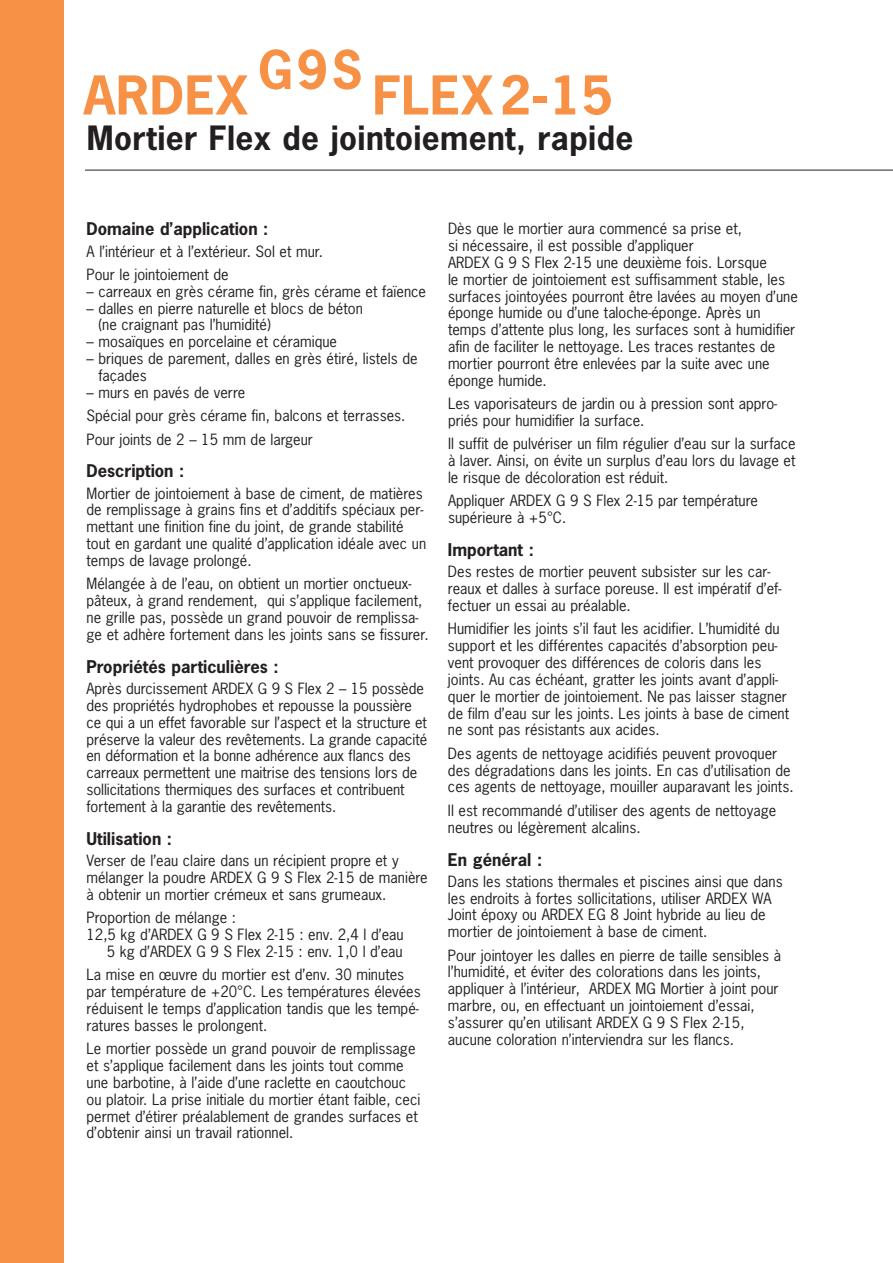
<style>
.page{position:relative;width:893px;height:1263px;background:#fff}
.page>*{position:absolute;margin:0;border:0;box-sizing:border-box;transform-origin:0 0}
.t1{font:700 50.25px "News Gothic";letter-spacing:.01em;color:#f69146}
.t2{font:700 31.5px "News Gothic";letter-spacing:.01em;color:#231f20}
.t3{font:700 16.5px "News Gothic";color:#231f20}
.t4{font:14.7px/17px "News Gothic";color:#231f20}
</style>
<div class="page">
<div style="left:0;top:0;width:64px;height:1263px;background:#f69146"></div>
<hr style="left:85px;top:170px;width:808px;height:1px;background:#231f20">
<h1 class="t1" style="left:258px;top:42px;width:106px">G9S</h1>
<h1 class="t1" style="left:373px;top:68px;width:242px">FLEX2-15</h1>
<h2 class="t2" style="left:87px;top:121px;width:548px">Mortier Flex de jointoiement, rapide</h2>
<h1 class="t1" style="left:84px;top:68px;width:166px">ARDEX</h1>
<p class="t3" style="left:87px;top:220px;width:183px">Domaine d’application :</p>
<p class="t4" style="left:87px;top:240px;width:238px;line-height:23.2px">A l’intérieur et à l’extérieur. Sol et mur.<br>Pour le jointoiement de</p>
<p class="t4" style="left:87px;top:283px;width:341px">– carreaux en grès cérame fin, grès cérame et faïence</p>
<p class="t4" style="left:98px;top:300px;width:266px;text-indent:-12px">– dalles en pierre naturelle et blocs de béton (ne craignant pas l’humidité)</p>
<p class="t4" style="left:87px;top:334px;width:252px">– mosaïques en porcelaine et céramique</p>
<p class="t4" style="left:98px;top:351px;width:321px;text-indent:-12px">– briques de parement, dalles en grès étiré, listels de façades</p>
<p class="t4" style="left:87px;top:381px;width:320px;line-height:23.2px">– murs en pavés de verre<br>Spécial pour grès cérame fin, balcons et terrasses.<br>Pour joints de 2 – 15 mm de largeur</p>
<p class="t3" style="left:87px;top:462px;width:99px">Description :</p>
<p class="t4" style="left:87px;top:485px;width:341px">Mortier de jointoiement à base de ciment, de matières de remplissage à grains fins et d’additifs spéciaux per&shy;mettant une finition fine du joint, de grande stabilité tout en gardant une qualité d’application idéale avec un temps de lavage prolongé.</p>
<p class="t4" style="left:87px;top:576px;width:343px">Mélangée à de l’eau, on obtient un mortier onctueux&shy;pâteux, à grand rendement, qui s’applique facilement, ne grille pas, possède un grand pouvoir de remplissa&shy;ge et adhère fortement dans les joints sans se fissurer.</p>
<p class="t3" style="left:87px;top:657px;width:194px">Propriétés particulières :</p>
<p class="t4" style="left:87px;top:680px;width:342px">Après durcissement ARDEX G 9 S Flex 2 – 15 possède des propriétés hydrophobes et repousse la poussière ce qui a un effet favorable sur l’aspect et la structure et préserve la valeur des revêtements. La grande capacité en déformation et la bonne adhérence aux flancs des carreaux permettent une maitrise des tensions lors de sollicitations thermiques des surfaces et contribuent fortement à la garantie des revêtements.</p>
<p class="t3" style="left:87px;top:830px;width:87px">Utilisation :</p>
<p class="t4" style="left:87px;top:853px;width:343px">Verser de l’eau claire dans un récipient propre et y mélanger la poudre ARDEX G 9 S Flex 2-15 de manière à obtenir un mortier crémeux et sans grumeaux.</p>
<p class="t4" style="left:87px;top:909px;width:151px">Proportion de mélange :</p>
<p class="t4" style="left:87px;top:926px;width:319px">12,5 kg d’ARDEX G 9 S Flex 2-15 : env. 2,4 l d’eau</p>
<p class="t4" style="left:107px;top:943px;width:298px">5 kg d’ARDEX G 9 S Flex 2-15 : env. 1,0 l d’eau</p>
<p class="t4" style="left:87px;top:967px;width:336px">La mise en œuvre du mortier est d’env. 30 minutes par température de +20°C. Les températures élevées réduisent le temps d’application tandis que les tempé&shy;ratures basses le prolongent.</p>
<p class="t4" style="left:87px;top:1040px;width:335px">Le mortier possède un grand pouvoir de remplissage et s’applique facilement dans les joints tout comme une barbotine, à l’aide d’une raclette en caoutchouc ou platoir. La prise initiale du mortier étant faible, ceci permet d’étirer préalablement de grandes surfaces et d’obtenir ainsi un travail rationnel.</p>
<p class="t4" style="left:448px;top:220px;width:351px">Dès que le mortier aura commencé sa prise et,<br>si nécessaire, il est possible d’appliquer<br>ARDEX G 9 S Flex 2-15 une deuxième fois. Lorsque<br>le mortier de jointoiement est suffisamment stable, les surfaces jointoyées pourront être lavées au moyen d’une éponge humide ou d’une taloche-éponge. Après un temps d’attente plus long, les surfaces sont à humidifier afin de faciliter le nettoyage. Les traces restantes de mortier pourront être enlevées par la suite avec une éponge humide.</p>
<p class="t4" style="left:448px;top:396px;width:331px">Les vaporisateurs de jardin ou à pression sont appro&shy;priés pour humidifier la surface.</p>
<p class="t4" style="left:448px;top:436px;width:349px;text-align:justify">Il suffit de pulvériser un film régulier d’eau sur la surface à laver. Ainsi, on évite un surplus d’eau lors du lavage et le risque de décoloration est réduit.</p>
<p class="t4" style="left:448px;top:493px;width:311px">Appliquer ARDEX G 9 S Flex 2-15 par température supérieure à +5°C.</p>
<p class="t3" style="left:448px;top:541px;width:87px">Important :</p>
<p class="t4" style="left:448px;top:564px;width:335px">Des restes de mortier peuvent subsister sur les car&shy;reaux et dalles à surface poreuse. Il est impératif d’ef&shy;fectuer un essai au préalable.</p>
<p class="t4" style="left:448px;top:621px;width:343px">Humidifier les joints s’il faut les acidifier. L’humidité du support et les différentes capacités d’absorption peu&shy;vent provoquer des différences de coloris dans les joints. Au cas échéant, gratter les joints avant d’appli&shy;quer le mortier de jointoiement. Ne pas laisser stagner de film d’eau sur les joints. Les joints à base de ciment ne sont pas résistants aux acides.</p>
<p class="t4" style="left:448px;top:745px;width:347px">Des agents de nettoyage acidifiés peuvent provoquer des dégradations dans les joints. En cas d’utilisation de ces agents de nettoyage, mouiller auparavant les joints.</p>
<p class="t4" style="left:448px;top:802px;width:330px">Il est recommandé d’utiliser des agents de nettoyage neutres ou légèrement alcalins.</p>
<p class="t3" style="left:448px;top:850px;width:96px">En général :</p>
<p class="t4" style="left:448px;top:873px;width:336px">Dans les stations thermales et piscines ainsi que dans les endroits à fortes sollicitations, utiliser ARDEX WA Joint époxy ou ARDEX EG 8 Joint hybride au lieu de mortier de jointoiement à base de ciment.</p>
<p class="t4" style="left:448px;top:947px;width:334px">Pour jointoyer les dalles en pierre de taille sensibles à l’humidité, et éviter des colorations dans les joints, appliquer à l’intérieur, ARDEX MG Mortier à joint pour marbre, ou, en effectuant un jointoiement d’essai, s’assurer qu’en utilisant ARDEX G 9 S Flex 2-15, aucune coloration n’interviendra sur les flancs.</p>
</div>
